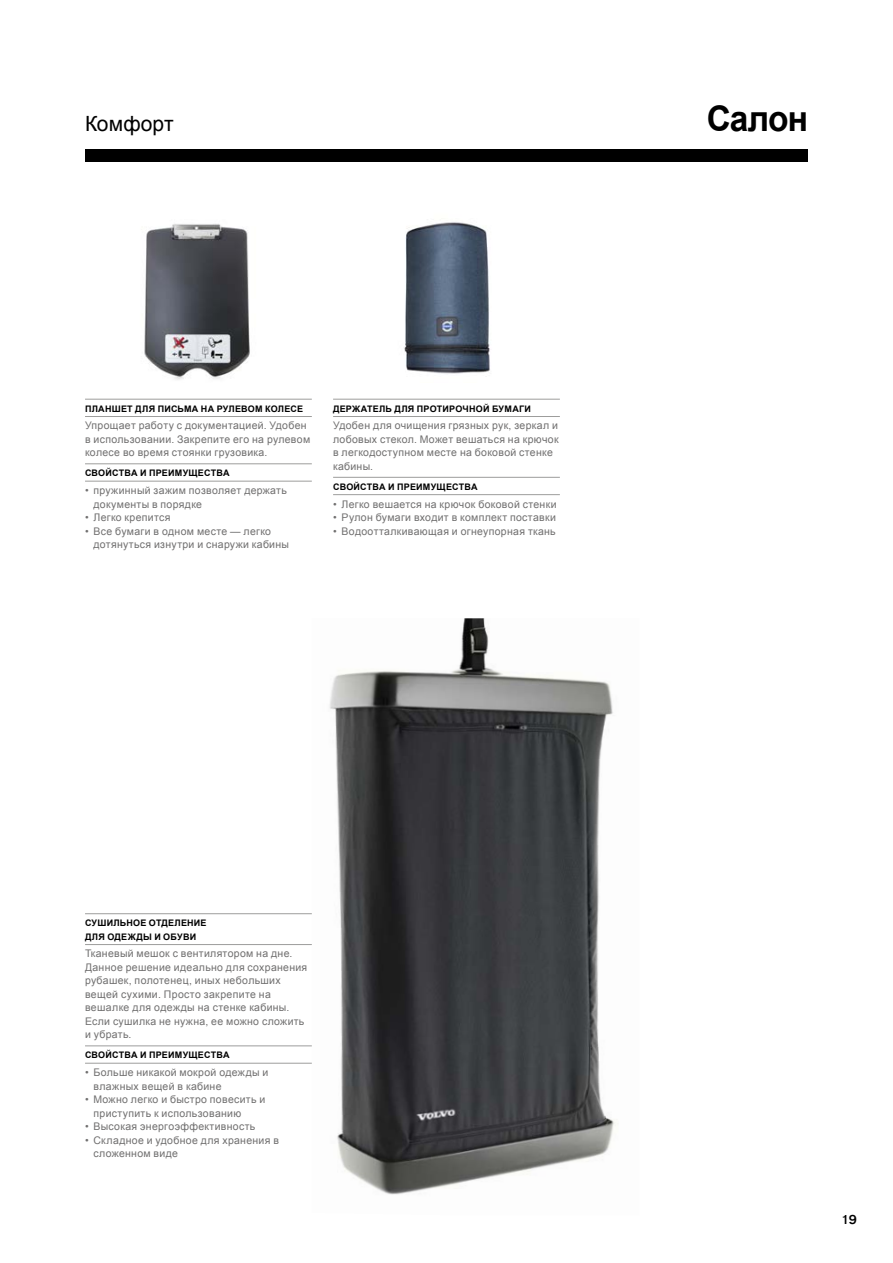
<style>
.page{position:relative;width:893px;height:1263px;background:#fff}
.page>*{position:absolute;margin:0;border:0;box-sizing:border-box;transform-origin:0 0}
.t1{font:700 35.25px "Arial";letter-spacing:-.03em;color:#000;scale:.95 1}
.t2{font:21px "Arial";letter-spacing:.005em;color:#000}
.t3{font:500 12.75px "Volvo Sans Pro";color:#000}
.t4{font:10.5px/13.5px "Arial";letter-spacing:.03em;color:#706f6f}
.t5{font:700 9px/13.5px "Arial";letter-spacing:.02em;color:#000}
</style>
<div class="page">
<div style="left:85px;top:149px;width:723px;height:13px;background:#000"></div>
<img style="left:329px;top:618px;width:287px;height:577px">
<img style="left:144px;top:223px;width:106px;height:157px">
<img style="left:404px;top:222px;width:86px;height:152px">
<hr style="left:85px;top:913px;width:227px;height:1px;background:#9d9d9c">
<hr style="left:85px;top:944px;width:227px;height:1px;background:#9d9d9c">
<hr style="left:85px;top:1045px;width:227px;height:1px;background:#9d9d9c">
<hr style="left:85px;top:1063px;width:227px;height:1px;background:#9d9d9c">
<hr style="left:85px;top:399px;width:227px;height:1px;background:#9d9d9c">
<hr style="left:85px;top:416px;width:227px;height:1px;background:#9d9d9c">
<hr style="left:85px;top:463px;width:227px;height:1px;background:#9d9d9c">
<hr style="left:85px;top:481px;width:227px;height:1px;background:#9d9d9c">
<hr style="left:333px;top:399px;width:227px;height:1px;background:#9d9d9c">
<hr style="left:333px;top:416px;width:227px;height:1px;background:#9d9d9c">
<hr style="left:333px;top:477px;width:227px;height:1px;background:#9d9d9c">
<hr style="left:333px;top:494px;width:227px;height:1px;background:#9d9d9c">
<h2 class="t2" style="left:85px;top:110px;width:90px">Комфорт</h2>
<h1 class="t1" style="left:707px;top:95px;width:108px">Салон</h1>
<p class="t5" style="left:85px;top:402px;width:220px">ПЛАНШЕТ ДЛЯ ПИСЬМА НА РУЛЕВОМ КОЛЕСЕ</p>
<p class="t4" style="left:85px;top:419px;width:227px">Упрощает работу с документацией. Удобен в использовании. Закрепите его на рулевом колесе во время стоянки грузовика.</p>
<p class="t5" style="left:85px;top:467px;width:146px">СВОЙСТВА И ПРЕИМУЩЕСТВА</p>
<p class="t4" style="left:94px;top:484px;width:195px;text-indent:-9px">• пружинный зажим позволяет держать документы в порядке</p>
<p class="t4" style="left:85px;top:511px;width:87px">• Легко крепится</p>
<p class="t4" style="left:94px;top:524px;width:197px;text-indent:-9px">• Все бумаги в одном месте — легко дотянуться изнутри и снаружи кабины</p>
<p class="t5" style="left:333px;top:402px;width:199px">ДЕРЖАТЕЛЬ ДЛЯ ПРОТИРОЧНОЙ БУМАГИ</p>
<p class="t4" style="left:333px;top:419px;width:227px">Удобен для очищения грязных рук, зеркал и лобовых стекол. Может вешаться на крючок в легкодоступном месте на боковой стенке кабины.</p>
<p class="t5" style="left:333px;top:480px;width:146px">СВОЙСТВА И ПРЕИМУЩЕСТВА</p>
<p class="t4" style="left:333px;top:497px;width:225px">• Легко вешается на крючок боковой стенки</p>
<p class="t4" style="left:333px;top:511px;width:224px">• Рулон бумаги входит в комплект поставки</p>
<p class="t4" style="left:333px;top:524px;width:224px">• Водоотталкивающая и огнеупорная ткань</p>
<p class="t5" style="left:85px;top:916px;width:123px">СУШИЛЬНОЕ ОТДЕЛЕНИЕ<br>ДЛЯ ОДЕЖДЫ И ОБУВИ</p>
<p class="t4" style="left:85px;top:947px;width:224px">Тканевый мешок с вентилятором на дне.<br>Данное решение идеально для сохранения рубашек, полотенец, иных небольших вещей сухими. Просто закрепите на вешалке для одежды на стенке кабины.<br>Если сушилка не нужна, ее можно сложить и убрать.</p>
<p class="t5" style="left:85px;top:1049px;width:146px">СВОЙСТВА И ПРЕИМУЩЕСТВА</p>
<p class="t4" style="left:94px;top:1066px;width:176px;text-indent:-9px">• Больше никакой мокрой одежды и влажных вещей в кабине</p>
<p class="t4" style="left:94px;top:1093px;width:173px;text-indent:-9px">• Можно легко и быстро повесить и приступить к использованию</p>
<p class="t4" style="left:85px;top:1120px;width:172px">• Высокая энергоэффективность</p>
<p class="t4" style="left:94px;top:1133px;width:187px;text-indent:-9px">• Складное и удобное для хранения в сложенном виде</p>
<p class="t3" style="left:842px;top:1212px;width:16px">19</p>
</div>
